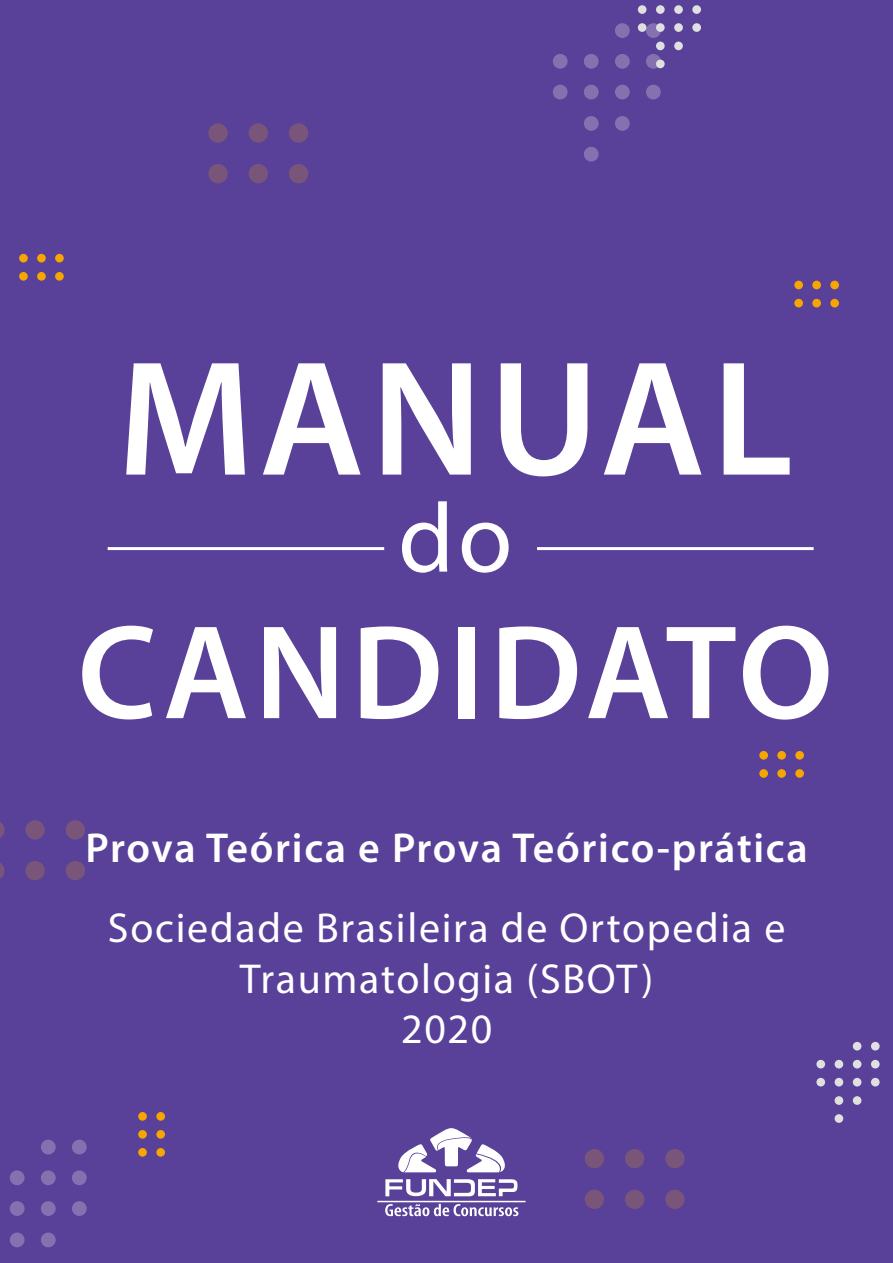
<style>
.page{position:relative;width:893px;height:1263px;background:#594099}
.page>*{position:absolute;margin:0;border:0;box-sizing:border-box;transform-origin:0 0}
.t1{font:600 165px "Myriad Pro";letter-spacing:.04em;color:#fff}
.t2{font:600 135px "Myriad Pro";letter-spacing:.04em;color:#fff}
.t3{font:99px "Myriad Pro";color:#fff}
.t4{font:42px/50.4px "Myriad Pro";letter-spacing:.04em;color:#fff;text-align:center}
.t5{font:600 42px "Myriad Pro";letter-spacing:.04em;color:#fff}
</style>
<div class="page">
<hr style="left:108px;top:547px;width:276px;height:3px;background:#fff">
<hr style="left:537px;top:547px;width:277px;height:3px;background:#fff">
<div style="left:871px;top:1042px;width:9px;height:8px;background:#e0e0e0;border-radius:50%"></div>
<div style="left:871px;top:1060px;width:9px;height:8px;background:#e0e0e0;border-radius:50%"></div>
<div style="left:871px;top:1078px;width:9px;height:8px;background:#e0e0e0;border-radius:50%"></div>
<div style="left:853px;top:1042px;width:8px;height:8px;background:#e0e0e0;border-radius:50%"></div>
<div style="left:853px;top:1060px;width:8px;height:8px;background:#e0e0e0;border-radius:50%"></div>
<div style="left:853px;top:1078px;width:8px;height:8px;background:#e0e0e0;border-radius:50%"></div>
<div style="left:853px;top:1096px;width:8px;height:9px;background:#e0e0e0;border-radius:50%"></div>
<div style="left:835px;top:1060px;width:8px;height:8px;background:#e0e0e0;border-radius:50%"></div>
<div style="left:835px;top:1078px;width:8px;height:8px;background:#e0e0e0;border-radius:50%"></div>
<div style="left:835px;top:1096px;width:8px;height:9px;background:#e0e0e0;border-radius:50%"></div>
<div style="left:835px;top:1114px;width:8px;height:9px;background:#e0e0e0;border-radius:50%"></div>
<div style="left:816px;top:1060px;width:9px;height:8px;background:#e0e0e0;border-radius:50%"></div>
<div style="left:816px;top:1078px;width:9px;height:8px;background:#e0e0e0;border-radius:50%"></div>
<div style="left:692px;top:5px;width:9px;height:9px;background:#e0e0e0;border-radius:50%"></div>
<div style="left:692px;top:23px;width:9px;height:9px;background:#e0e0e0;border-radius:50%"></div>
<div style="left:674px;top:5px;width:9px;height:9px;background:#e0e0e0;border-radius:50%"></div>
<div style="left:674px;top:23px;width:9px;height:9px;background:#e0e0e0;border-radius:50%"></div>
<div style="left:674px;top:42px;width:9px;height:8px;background:#e0e0e0;border-radius:50%"></div>
<div style="left:656px;top:5px;width:9px;height:9px;background:#e0e0e0;border-radius:50%"></div>
<div style="left:656px;top:23px;width:9px;height:9px;background:#e0e0e0;border-radius:50%"></div>
<div style="left:656px;top:42px;width:9px;height:8px;background:#e0e0e0;border-radius:50%"></div>
<div style="left:656px;top:60px;width:9px;height:8px;background:#e0e0e0;border-radius:50%"></div>
<div style="left:638px;top:5px;width:8px;height:9px;background:#e0e0e0;border-radius:50%"></div>
<div style="left:638px;top:23px;width:8px;height:9px;background:#e0e0e0;border-radius:50%"></div>
<svg style="left:646px;top:23px;width:15px;height:15px"></svg>
<svg style="left:646px;top:54px;width:15px;height:15px"></svg>
<div style="left:646px;top:85px;width:15px;height:14px;background:#8372af;border-radius:50%"></div>
<div style="left:615px;top:23px;width:15px;height:15px;background:#8372af;border-radius:50%"></div>
<div style="left:615px;top:54px;width:15px;height:15px;background:#8372af;border-radius:50%"></div>
<div style="left:615px;top:85px;width:15px;height:14px;background:#8372af;border-radius:50%"></div>
<div style="left:615px;top:116px;width:15px;height:15px;background:#8372af;border-radius:50%"></div>
<div style="left:584px;top:54px;width:15px;height:15px;background:#8372af;border-radius:50%"></div>
<div style="left:584px;top:85px;width:15px;height:14px;background:#8372af;border-radius:50%"></div>
<div style="left:584px;top:116px;width:15px;height:15px;background:#8372af;border-radius:50%"></div>
<div style="left:584px;top:147px;width:15px;height:15px;background:#8372af;border-radius:50%"></div>
<div style="left:553px;top:54px;width:15px;height:15px;background:#8372af;border-radius:50%"></div>
<div style="left:553px;top:85px;width:15px;height:14px;background:#8372af;border-radius:50%"></div>
<div style="left:72px;top:1140px;width:15px;height:14px;background:#8372af;border-radius:50%"></div>
<div style="left:72px;top:1170px;width:15px;height:15px;background:#8372af;border-radius:50%"></div>
<div style="left:72px;top:1201px;width:15px;height:15px;background:#8372af;border-radius:50%"></div>
<div style="left:41px;top:1140px;width:15px;height:14px;background:#8372af;border-radius:50%"></div>
<div style="left:41px;top:1170px;width:15px;height:15px;background:#8372af;border-radius:50%"></div>
<div style="left:41px;top:1201px;width:15px;height:15px;background:#8372af;border-radius:50%"></div>
<div style="left:41px;top:1232px;width:15px;height:15px;background:#8372af;border-radius:50%"></div>
<div style="left:10px;top:1170px;width:15px;height:15px;background:#8372af;border-radius:50%"></div>
<div style="left:10px;top:1201px;width:15px;height:15px;background:#8372af;border-radius:50%"></div>
<div style="left:10px;top:1232px;width:15px;height:15px;background:#8372af;border-radius:50%"></div>
<div style="left:156px;top:1112px;width:9px;height:9px;background:#f7a600;border-radius:50%"></div>
<div style="left:156px;top:1130px;width:9px;height:9px;background:#f7a600;border-radius:50%"></div>
<div style="left:156px;top:1148px;width:9px;height:9px;background:#f7a600;border-radius:50%"></div>
<div style="left:138px;top:1112px;width:9px;height:9px;background:#f7a600;border-radius:50%"></div>
<div style="left:138px;top:1130px;width:9px;height:9px;background:#f7a600;border-radius:50%"></div>
<div style="left:138px;top:1148px;width:9px;height:9px;background:#f7a600;border-radius:50%"></div>
<div style="left:55px;top:272px;width:9px;height:9px;background:#f7a600;border-radius:50%"></div>
<div style="left:37px;top:272px;width:9px;height:9px;background:#f7a600;border-radius:50%"></div>
<div style="left:19px;top:272px;width:9px;height:9px;background:#f7a600;border-radius:50%"></div>
<div style="left:55px;top:254px;width:9px;height:8px;background:#f7a600;border-radius:50%"></div>
<div style="left:37px;top:254px;width:9px;height:8px;background:#f7a600;border-radius:50%"></div>
<div style="left:19px;top:254px;width:9px;height:8px;background:#f7a600;border-radius:50%"></div>
<div style="left:830px;top:299px;width:9px;height:8px;background:#f7a600;border-radius:50%"></div>
<div style="left:812px;top:299px;width:9px;height:8px;background:#f7a600;border-radius:50%"></div>
<div style="left:794px;top:299px;width:9px;height:8px;background:#f7a600;border-radius:50%"></div>
<div style="left:830px;top:281px;width:9px;height:8px;background:#f7a600;border-radius:50%"></div>
<div style="left:812px;top:281px;width:9px;height:8px;background:#f7a600;border-radius:50%"></div>
<div style="left:794px;top:281px;width:9px;height:8px;background:#f7a600;border-radius:50%"></div>
<div style="left:66px;top:861px;width:19px;height:19px;background:#795579;border-radius:50%"></div>
<div style="left:25px;top:861px;width:20px;height:19px;background:#795579;border-radius:50%"></div>
<svg style="left:0;top:863px;width:5px;height:16px"></svg>
<div style="left:66px;top:820px;width:19px;height:20px;background:#795579;border-radius:50%"></div>
<div style="left:25px;top:820px;width:20px;height:20px;background:#795579;border-radius:50%"></div>
<svg style="left:0;top:822px;width:5px;height:16px"></svg>
<div style="left:289px;top:164px;width:19px;height:19px;background:#795579;border-radius:50%"></div>
<div style="left:249px;top:164px;width:19px;height:19px;background:#795579;border-radius:50%"></div>
<div style="left:208px;top:164px;width:20px;height:19px;background:#795579;border-radius:50%"></div>
<div style="left:289px;top:123px;width:19px;height:20px;background:#795579;border-radius:50%"></div>
<div style="left:249px;top:123px;width:19px;height:20px;background:#795579;border-radius:50%"></div>
<div style="left:208px;top:123px;width:20px;height:20px;background:#795579;border-radius:50%"></div>
<div style="left:665px;top:1189px;width:20px;height:20px;background:#795579;border-radius:50%"></div>
<div style="left:625px;top:1189px;width:19px;height:20px;background:#795579;border-radius:50%"></div>
<div style="left:585px;top:1189px;width:19px;height:20px;background:#795579;border-radius:50%"></div>
<div style="left:665px;top:1149px;width:20px;height:19px;background:#795579;border-radius:50%"></div>
<div style="left:625px;top:1149px;width:19px;height:19px;background:#795579;border-radius:50%"></div>
<div style="left:585px;top:1149px;width:19px;height:19px;background:#795579;border-radius:50%"></div>
<div style="left:795px;top:769px;width:9px;height:9px;background:#f7a600;border-radius:50%"></div>
<div style="left:777px;top:769px;width:9px;height:9px;background:#f7a600;border-radius:50%"></div>
<div style="left:759px;top:769px;width:9px;height:9px;background:#f7a600;border-radius:50%"></div>
<div style="left:795px;top:751px;width:9px;height:9px;background:#f7a600;border-radius:50%"></div>
<div style="left:777px;top:751px;width:9px;height:9px;background:#f7a600;border-radius:50%"></div>
<div style="left:759px;top:751px;width:9px;height:9px;background:#f7a600;border-radius:50%"></div>
<svg style="left:385px;top:1179px;width:132px;height:17px"></svg>
<svg style="left:398px;top:1128px;width:107px;height:44px"></svg>
<hr style="left:377px;top:1201px;width:149px;height:1px;background:#fff">
<svg style="left:385px;top:1204px;width:133px;height:12px"></svg>
<h1 class="t1" style="left:117px;top:314px;width:677px">MANUAL</h1>
<h3 class="t3" style="left:398px;top:477px;width:116px">do</h3>
<h2 class="t2" style="left:77px;top:587px;width:757px">CANDIDATO</h2>
<p class="t5" style="left:86px;top:821px;width:724px">Prova Teórica e Prova Teórico-prática</p>
<p class="t4" style="left:108px;top:902px;width:679px">Sociedade Brasileira de Ortopedia e<br>Traumatologia (SBOT)<br>2020</p>
</div>
